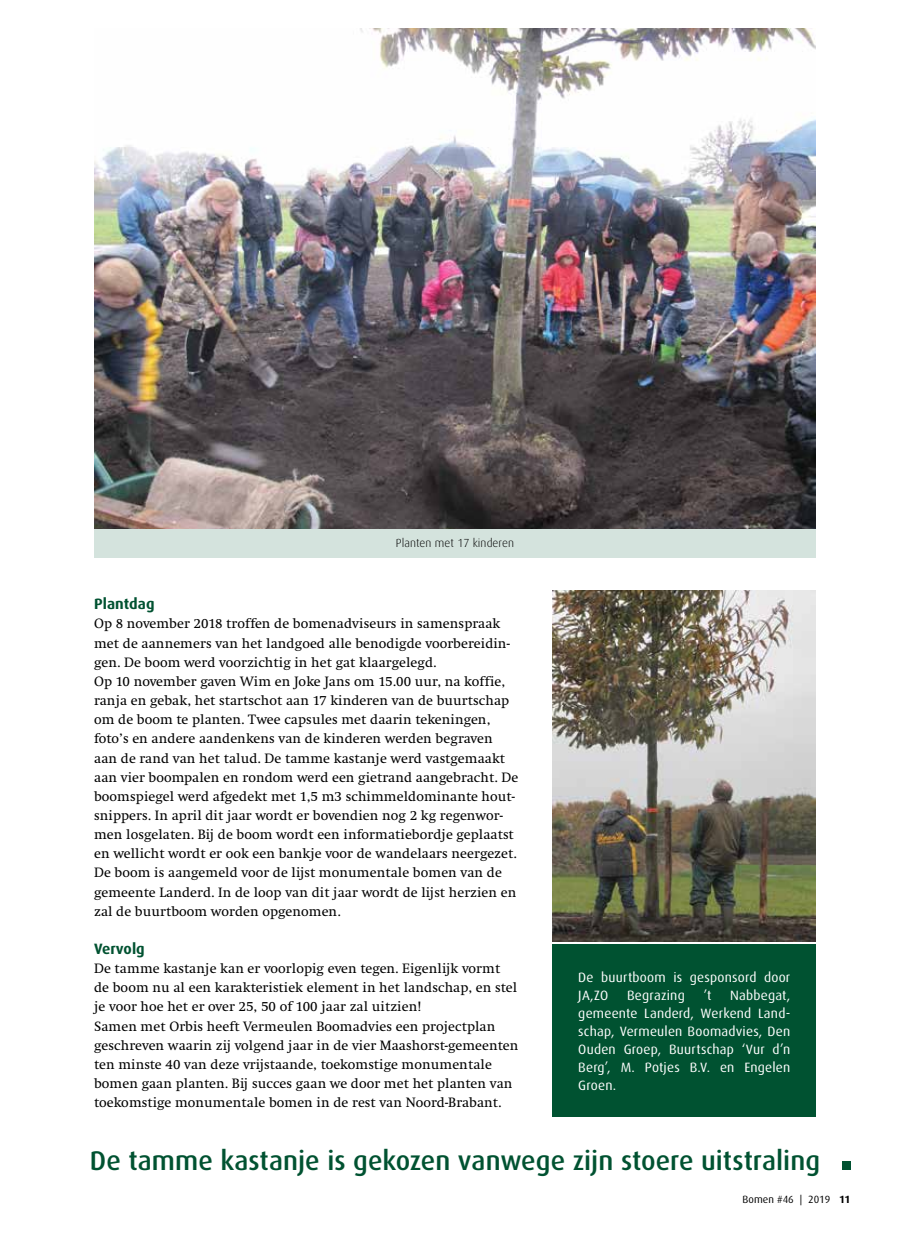
<style>
.page{position:relative;width:910px;height:1234px;background:#fff}
.page>*{position:absolute;margin:0;border:0;box-sizing:border-box;transform-origin:0 0}
.t1{font:500 27px "Dax";color:#005231}
.t2{font:700 15px "Dax";letter-spacing:.005em;color:#005231}
.t3{font:14.1px/19.2px "Swift EF";letter-spacing:.005em;color:#000}
.t4{font:13.5px/18px "Dax";letter-spacing:.015em;color:#fff}
.t5{font:300 11.7px "Dax";letter-spacing:.005em;color:#000}
.t6{font:10.5px "Dax";letter-spacing:.005em;color:#000}
.s1{font-weight:700}
</style>
<div class="page">
<div style="left:94px;top:529px;width:722px;height:28px;background:#d4e3dd"></div>
<div style="left:842px;top:1161px;width:8px;height:8px;background:#005231"></div>
<img style="left:94px;top:28px;width:722px;height:501px">
<img style="left:553px;top:590px;width:263px;height:350px">
<div style="left:553px;top:944px;width:263px;height:172px;background:#005231"></div>
<p class="t5" style="left:396px;top:536px;width:120px">Planten met 17 kinderen</p>
<p class="t2" style="left:94px;top:595px;width:62px">Plantdag</p>
<p class="t3" style="left:94px;top:614px;width:426px">Op 8 november 2018 troffen de bomenadviseurs in samenspraak met de aannemers van het landgoed alle benodigde voorbereidin&shy;gen. De boom werd voorzichtig in het gat klaargelegd.<br>Op 10 november gaven Wim en Joke Jans om 15.00 uur, na koffie, ranja en gebak, het startschot aan 17 kinderen van de buurtschap om de boom te planten. Twee capsules met daarin tekeningen, foto’s en andere aandenkens van de kinderen werden begraven aan de rand van het talud. De tamme kastanje werd vastgemaakt aan vier boompalen en rondom werd een gietrand aangebracht. De boomspiegel werd afgedekt met 1,5 m3 schimmeldominante hout&shy;snippers. In april dit jaar wordt er bovendien nog 2 kg regenwor&shy;men losgelaten. Bij de boom wordt een informatiebordje geplaatst en wellicht wordt er ook een bankje voor de wandelaars neergezet.<br>De boom is aangemeld voor de lijst monumentale bomen van de gemeente Landerd. In de loop van dit jaar wordt de lijst herzien en zal de buurtboom worden opgenomen.</p>
<p class="t2" style="left:94px;top:940px;width:52px">Vervolg</p>
<p class="t3" style="left:94px;top:959px;width:426px">De tamme kastanje kan er voorlopig even tegen. Eigenlijk vormt de boom nu al een karakteristiek element in het landschap, en stel je voor hoe het er over 25, 50 of 100 jaar zal uitzien!<br>Samen met Orbis heeft Vermeulen Boomadvies een projectplan geschreven waarin zij volgend jaar in de vier Maashorst-gemeenten ten minste 40 van deze vrijstaande, toekomstige monumentale bomen gaan planten. Bij succes gaan we door met het planten van toekomstige monumentale bomen in de rest van Noord-Brabant.</p>
<p class="t4" style="left:578px;top:967px;width:214px">De buurtboom is gesponsord door<br>JA,ZO</p>
<p class="t4" style="left:627px;top:985px;width:59px">Begrazing</p>
<p class="t4" style="left:704px;top:985px;width:9px">’t</p>
<p class="t4" style="left:578px;top:985px;width:214px;text-align:justify;text-indent:152px">Nabbegat, gemeente Landerd, Werkend Land&shy;schap, Vermeulen Boomadvies, Den Ouden Groep, Buurtschap ‘Vur d’n Berg’, M. Potjes B.V. en Engelen Groen.</p>
<h1 class="t1" style="left:90px;top:1145px;width:732px">De tamme kastanje is gekozen vanwege zijn stoere uitstraling</h1>
<p class="t6" style="left:743px;top:1193px;width:109px">Bomen #46 | 2019 <span class="s1">11</span></p>
</div>
